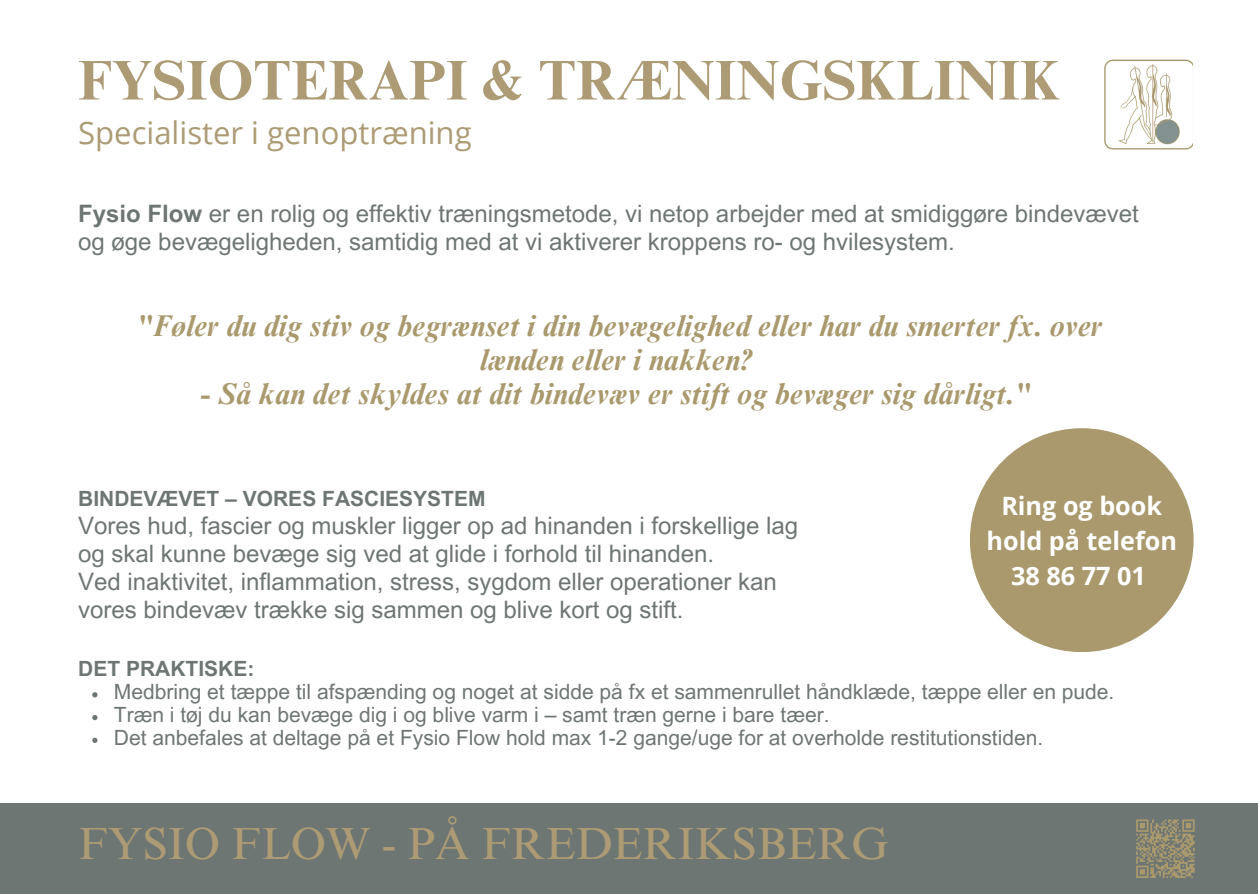
<style>
.page{position:relative;width:1258px;height:894px;background:#fff}
.page>*{position:absolute;margin:0;border:0;box-sizing:border-box;transform-origin:0 0}
.t1{font:700 55.8px "Times NRMT Pro";color:#ac9b74}
.t2{font:45px "Times NRMT Pro";color:#ac9b74}
.t3{font:31.2px "Open Sans";color:#ac9b74}
.t4{font:italic 700 30px/33.6px "Times NRMT Pro";color:#a9996d;text-align:center}
.t5{font:700 25.2px/35.1px "Open Sans";color:#fff;text-align:center}
.t6{font:24px/27.9px "Arial MT Pro";color:#6e7673}
.t7{font:21px "Arial MT Pro";color:#6e7673}
.t8{font:700 21px "Arial MT Pro";color:#6e7673}
.s1{font-weight:700}
</style>
<div class="page">
<div style="left:0;top:802px;width:1258px;height:91px;background:#6e7673"></div>
<svg style="left:1136px;top:819px;width:58px;height:58px"></svg>
<div style="left:970px;top:428px;width:223px;height:224px;background:#a9996d;border-radius:50%"></div>
<img style="left:1104px;top:59px;width:89px;height:91px">
<svg style="left:92px;top:692px;width:5px;height:5px"></svg>
<svg style="left:92px;top:715px;width:5px;height:5px"></svg>
<svg style="left:92px;top:737px;width:5px;height:5px"></svg>
<p class="t1" style="left:78px;top:59px;width:983px">FYSIOTERAPI &amp; TRÆNINGSKLINIK</p>
<p class="t3" style="left:78px;top:111px;width:395px">Specialister i genoptræning</p>
<p class="t6" style="left:78px;top:203px;width:1062px"><span class="s1">Fysio Flow</span> er en rolig og effektiv træningsmetode, vi netop arbejder med at smidiggøre bindevævet og øge bevægeligheden, samtidig med at vi aktiverer kroppens ro- og hvilesystem.</p>
<p class="t4" style="left:136px;top:312px;width:967px">"Føler du dig stiv og begrænset i din bevægelighed eller har du smerter fx. over lænden eller i nakken?</p>
<p class="t4" style="left:200px;top:380px;width:832px">- Så kan det skyldes at dit bindevæv er stift og bevæger sig dårligt."</p>
<p class="t8" style="left:78px;top:490px;width:409px">BINDEVÆVET – VORES FASCIESYSTEM</p>
<p class="t6" style="left:78px;top:514px;width:721px">Vores hud, fascier og muskler ligger op ad hinanden i forskellige lag og skal kunne bevæge sig ved at glide i forhold til hinanden.</p>
<p class="t6" style="left:78px;top:570px;width:700px">Ved inaktivitet, inflammation, stress, sygdom eller operationer kan vores bindevæv trække sig sammen og blive kort og stift.</p>
<p class="t8" style="left:78px;top:661px;width:178px">DET PRAKTISKE:</p>
<p class="t5" style="left:986px;top:487px;width:192px">Ring og book hold på telefon<br>38 86 77 01</p>
<p class="t7" style="left:114px;top:683px;width:1002px">Medbring et tæppe til afspænding og noget at sidde på fx et sammenrullet håndklæde, tæppe eller en pude.</p>
<p class="t7" style="left:114px;top:706px;width:717px">Træn i tøj du kan bevæge dig i og blive varm i – samt træn gerne i bare tæer.</p>
<p class="t7" style="left:114px;top:729px;width:931px">Det anbefales at deltage på et Fysio Flow hold max 1-2 gange/uge for at overholde restitutionstiden.</p>
<p class="t2" style="left:78px;top:826px;width:812px">FYSIO FLOW - PÅ FREDERIKSBERG</p>
</div>
